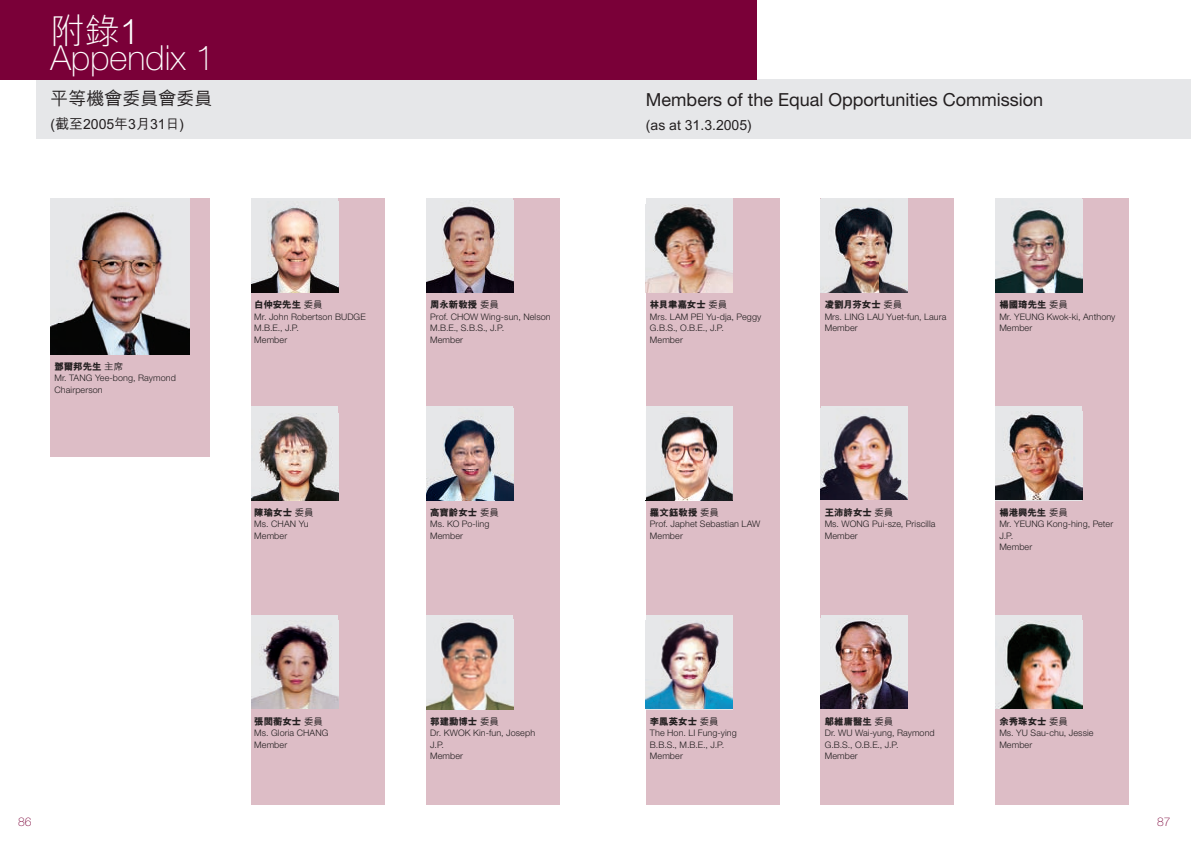
<style>
.page{position:relative;width:1191px;height:842px;background:#fff}
.page>*{position:absolute;margin:0;border:0;box-sizing:border-box;transform-origin:0 0}
.t1{font:100 34.6px "Helvetica Neue";color:#fff}
.t2{font:300 34.6px "M Hei";color:#fff}
.t3{font:18px "Helvetica Neue";color:#231f20}
.t4{font:500 18px "M Hei";color:#231f20}
.t5{font:500 14px "M Hei";color:#231f20}
.t6{font:100 12px "Helvetica Neue";color:#7a0038}
.t7{font:800 9.5px "M Hei";letter-spacing:-.005em;color:#231f20}
.t8{font:300 9px/11.5px "Helvetica Neue";letter-spacing:.01em;color:#231f20}
.s1{font-weight:500}
</style>
<div class="page">
<div style="left:36px;top:79px;width:1155px;height:60px;background:#e6e7e9"></div>
<div style="left:0;top:0;width:756px;height:79px;background:#7a0038"></div>
<div style="left:50px;top:198px;width:160px;height:259px;background:#ddbdc6"></div>
<img style="left:189px;top:198px;width:1px;height:157px">
<img style="left:50px;top:198px;width:139px;height:157px">
<div style="left:251px;top:198px;width:133px;height:607px;background:#ddbdc6"></div>
<div style="left:251px;top:615px;width:87px;height:93px;background:#e6e7e9"></div>
<div style="left:251px;top:406px;width:87px;height:94px;background:#e6e7e9"></div>
<img style="left:251px;top:624px;width:87px;height:84px">
<img style="left:251px;top:413px;width:87px;height:87px">
<div style="left:251px;top:198px;width:87px;height:95px;background:#e6e7e9"></div>
<img style="left:251px;top:207px;width:87px;height:86px">
<div style="left:995px;top:198px;width:133px;height:607px;background:#ddbdc6"></div>
<div style="left:995px;top:198px;width:87px;height:95px;background:#e6e7e9"></div>
<div style="left:995px;top:615px;width:87px;height:94px;background:#e6e7e9"></div>
<div style="left:995px;top:406px;width:87px;height:95px;background:linear-gradient(to right,#e6e7e9,#e6e7e9)"></div>
<img style="left:996px;top:621px;width:86px;height:88px">
<img style="left:995px;top:412px;width:87px;height:87px">
<img style="left:995px;top:209px;width:87px;height:84px">
<div style="left:426px;top:198px;width:133px;height:607px;background:#ddbdc6"></div>
<div style="left:426px;top:615px;width:87px;height:94px;background:#e6e7e9"></div>
<div style="left:426px;top:406px;width:87px;height:94px;background:#e6e7e9"></div>
<img style="left:426px;top:622px;width:87px;height:87px">
<div style="left:426px;top:198px;width:87px;height:95px;background:#e6e7e9"></div>
<img style="left:426px;top:204px;width:87px;height:89px">
<img style="left:426px;top:416px;width:87px;height:85px">
<div style="left:820px;top:198px;width:134px;height:607px;background:#ddbdc6"></div>
<div style="left:820px;top:406px;width:87px;height:94px;background:#e6e7e9"></div>
<img style="left:820px;top:199px;width:87px;height:94px">
<img style="left:820px;top:415px;width:87px;height:85px">
<div style="left:820px;top:615px;width:87px;height:93px;background:#e6e7e9"></div>
<img style="left:820px;top:619px;width:87px;height:89px">
<div style="left:646px;top:198px;width:133px;height:607px;background:#ddbdc6"></div>
<div style="left:646px;top:198px;width:87px;height:94px;background:#e6e7e9"></div>
<div style="left:646px;top:615px;width:87px;height:94px;background:#e6e7e9"></div>
<div style="left:646px;top:406px;width:87px;height:94px;background:#e6e7e9"></div>
<img style="left:646px;top:416px;width:87px;height:85px">
<img style="left:646px;top:622px;width:87px;height:87px">
<img style="left:646px;top:204px;width:87px;height:88px">
<h1 class="t2" style="left:50px;top:13px;width:90px">附錄1</h1>
<h1 class="t1" style="left:50px;top:38px;width:166px">Appendix 1</h1>
<h2 class="t4" style="left:50px;top:89px;width:163px">平等機會委員會委員</h2>
<h3 class="t5" style="left:50px;top:116px;width:135px">(截至2005年3月31日)</h3>
<p class="t7" style="left:54px;top:361px;width:70px">鄧爾邦先生 <span class="s1">主席</span></p>
<p class="t8" style="left:54px;top:372px;width:123px">Mr. TANG Yee-bong, Raymond<br>Chairperson</p>
<p class="t7" style="left:254px;top:300px;width:70px">白仲安先生 <span class="s1">委員</span></p>
<p class="t8" style="left:254px;top:310px;width:113px">Mr. John Robertson BUDGE<br>M.B.E., J.P.<br>Member</p>
<p class="t7" style="left:430px;top:300px;width:70px">周永新教授 <span class="s1">委員</span></p>
<p class="t8" style="left:430px;top:310px;width:122px">Prof. CHOW Wing-sun, Nelson<br>M.B.E., S.B.S., J.P.<br>Member</p>
<p class="t7" style="left:254px;top:507px;width:61px">陳瑜女士 <span class="s1">委員</span></p>
<p class="t8" style="left:254px;top:518px;width:56px">Ms. CHAN Yu<br>Member</p>
<p class="t7" style="left:430px;top:507px;width:70px">高寶齡女士 <span class="s1">委員</span></p>
<p class="t8" style="left:430px;top:518px;width:61px">Ms. KO Po-ling<br>Member</p>
<p class="t7" style="left:254px;top:716px;width:70px">張閭蘅女士 <span class="s1">委員</span></p>
<p class="t8" style="left:254px;top:727px;width:76px">Ms. Gloria CHANG<br>Member</p>
<p class="t7" style="left:430px;top:716px;width:70px">郭建勳博士 <span class="s1">委員</span></p>
<p class="t8" style="left:430px;top:727px;width:106px">Dr. KWOK Kin-fun, Joseph<br>J.P.<br>Member</p>
<h2 class="t3" style="left:646px;top:89px;width:399px">Members of the Equal Opportunities Commission</h2>
<h3 class="t5" style="left:646px;top:118px;width:107px">(as at 31.3.2005)</h3>
<p class="t7" style="left:650px;top:300px;width:79px">林貝聿嘉女士 <span class="s1">委員</span></p>
<p class="t8" style="left:650px;top:310px;width:113px">Mrs. LAM PEI Yu-dja, Peggy<br>G.B.S., O.B.E., J.P.<br>Member</p>
<p class="t7" style="left:824px;top:300px;width:79px">凌劉月芬女士 <span class="s1">委員</span></p>
<p class="t8" style="left:824px;top:310px;width:123px">Mrs. LING LAU Yuet-fun, Laura<br>Member</p>
<p class="t7" style="left:999px;top:300px;width:70px">楊國琦先生 <span class="s1">委員</span></p>
<p class="t8" style="left:999px;top:310px;width:118px">Mr. YEUNG Kwok-ki, Anthony<br>Member</p>
<p class="t7" style="left:650px;top:507px;width:71px">羅文鈺教授 <span class="s1">委員</span></p>
<p class="t8" style="left:650px;top:518px;width:112px">Prof. Japhet Sebastian LAW<br>Member</p>
<p class="t7" style="left:824px;top:507px;width:70px">王沛詩女士<span class="s1">委員</span></p>
<p class="t8" style="left:824px;top:518px;width:112px">Ms. WONG Pui-sze, Priscilla<br>Member</p>
<p class="t7" style="left:999px;top:507px;width:70px">楊港興先生 <span class="s1">委員</span></p>
<p class="t8" style="left:999px;top:518px;width:115px">Mr. YEUNG Kong-hing, Peter<br>J.P.<br>Member</p>
<p class="t7" style="left:650px;top:716px;width:70px">李鳳英女士 <span class="s1">委員</span></p>
<p class="t8" style="left:650px;top:727px;width:88px">The Hon. LI Fung-ying<br>B.B.S., M.B.E., J.P.<br>Member</p>
<p class="t7" style="left:824px;top:716px;width:70px">鄔維庸醫生 <span class="s1">委員</span></p>
<p class="t8" style="left:824px;top:727px;width:112px">Dr. WU Wai-yung, Raymond<br>G.B.S., O.B.E., J.P.<br>Member</p>
<p class="t7" style="left:999px;top:716px;width:70px">余秀珠女士 <span class="s1">委員</span></p>
<p class="t8" style="left:999px;top:727px;width:96px">Ms. YU Sau-chu, Jessie<br>Member</p>
<h3 class="t6" style="left:18px;top:815px;width:15px">86</h3>
<h3 class="t6" style="left:1157px;top:815px;width:15px">87</h3>
</div>
